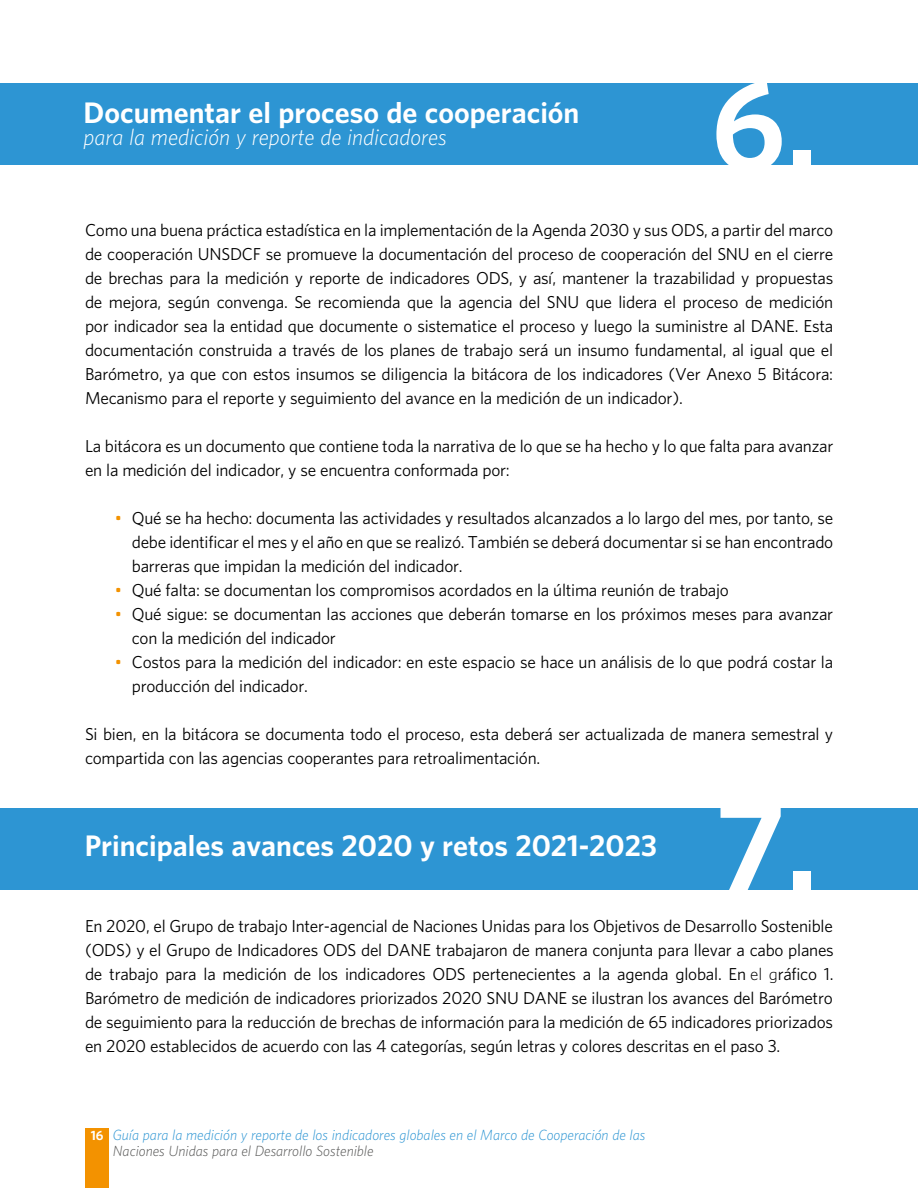
<style>
.page{position:relative;width:918px;height:1188px;background:#fff}
.page>*{position:absolute;margin:0;border:0;box-sizing:border-box;transform-origin:0 0}
.t1{font:700 116.55px "UNFPA";color:#fff}
.t2{font:700 27px "UNFPA";color:#fff}
.t3{font:italic 300 21px "UNFPA";color:#fff}
.t4{font:15.75px/24px "UNFPA Text";letter-spacing:-.015em;color:#000}
.t5{font:italic 300 13.5px "UNFPA";color:#2d95d3}
.t6{font:italic 300 13.5px "UNFPA";color:#575756}
.t7{font:700 12px "UNFPA";color:#fff}
.s1{color:#f39200}
.s2{font-family:"UNFPA";font-weight:300}
</style>
<div class="page">
<div style="left:86px;top:1128px;width:23px;height:60px;background:#f39200"></div>
<div style="left:0;top:83px;width:918px;height:81px;background:#2d95d3"></div>
<div style="left:0;top:808px;width:918px;height:82px;background:#2d95d3"></div>
<h2 class="t2" style="left:84px;top:95px;width:497px">Documentar el proceso de cooperación</h2>
<h3 class="t3" style="left:84px;top:127px;width:365px">para la medición y reporte de indicadores</h3>
<h1 class="t1" style="left:711px;top:48px;width:108px">6.</h1>
<p class="t4" style="left:85px;top:219px;width:750px;text-align:justify">Como una buena práctica estadística en la implementación de la Agenda 2030 y sus ODS, a partir del marco de cooperación UNSDCF se promueve la documentación del proceso de cooperación del SNU en el cierre de brechas para la medición y reporte de indicadores ODS, y así, mantener la trazabilidad y propuestas de mejora, según convenga. Se recomienda que la agencia del SNU que lidera el proceso de medición por indicador sea la entidad que documente o sistematice el proceso y luego la suministre al DANE. Esta documentación construida a través de los planes de trabajo será un insumo fundamental, al igual que el Barómetro, ya que con estos insumos se diligencia la bitácora de los indicadores (Ver Anexo 5 Bitácora:<br>Mecanismo para el reporte y seguimiento del avance en la medición de un indicador).</p>
<p class="t4" style="left:85px;top:435px;width:750px">La bitácora es un documento que contiene toda la narrativa de lo que se ha hecho y lo que falta para avanzar en la medición del indicador, y se encuentra conformada por:</p>
<p class="t4" style="left:132px;top:507px;width:703px;text-align:justify;text-indent:-17px"><span class="s1">•</span> Qué se ha hecho: documenta las actividades y resultados alcanzados a lo largo del mes, por tanto, se debe identificar el mes y el año en que se realizó. También se deberá documentar si se han encontrado barreras que impidan la medición del indicador.</p>
<p class="t4" style="left:115px;top:579px;width:616px"><span class="s1">•</span> Qué falta: se documentan los compromisos acordados en la última reunión de trabajo</p>
<p class="t4" style="left:132px;top:603px;width:703px;text-indent:-17px"><span class="s1">•</span> Qué sigue: se documentan las acciones que deberán tomarse en los próximos meses para avanzar con la medición del indicador</p>
<p class="t4" style="left:132px;top:651px;width:703px;text-indent:-17px"><span class="s1">•</span> Costos para la medición del indicador: en este espacio se hace un análisis de lo que podrá costar la producción del indicador.</p>
<p class="t4" style="left:85px;top:723px;width:750px">Si bien, en la bitácora se documenta todo el proceso, esta deberá ser actualizada de manera semestral y compartida con las agencias cooperantes para retroalimentación.</p>
<h2 class="t2" style="left:85px;top:827px;width:574px">Principales avances 2020 y retos 2021-2023</h2>
<h1 class="t1" style="left:715px;top:769px;width:104px">7.</h1>
<p class="t4" style="left:85px;top:915px;width:750px;text-align:justify">En 2020, el Grupo de trabajo Inter-agencial de Naciones Unidas para los Objetivos de Desarrollo Sostenible (ODS) y el Grupo de Indicadores ODS del DANE trabajaron de manera conjunta para llevar a cabo planes de trabajo para la medición de los indicadores ODS pertenecientes a la agenda global. En <span class="s2">el g</span>ráfico 1.<br>Barómetro de medición de indicadores priorizados 2020 SNU DANE se ilustran los avances del Barómetro de seguimiento para la reducción de brechas de información para la medición de 65 indicadores priorizados en 2020 establecidos de acuerdo con las 4 categorías, según letras y colores descritas en el paso 3.</p>
<p class="t7" style="left:91px;top:1127px;width:14px">16</p>
<p class="t5" style="left:113px;top:1128px;width:534px">Guía para la medición y reporte de los indicadores globales en el Marco de Cooperación de las</p>
<p class="t6" style="left:113px;top:1144px;width:262px">Naciones Unidas para el Desarrollo Sostenible</p>
</div>
